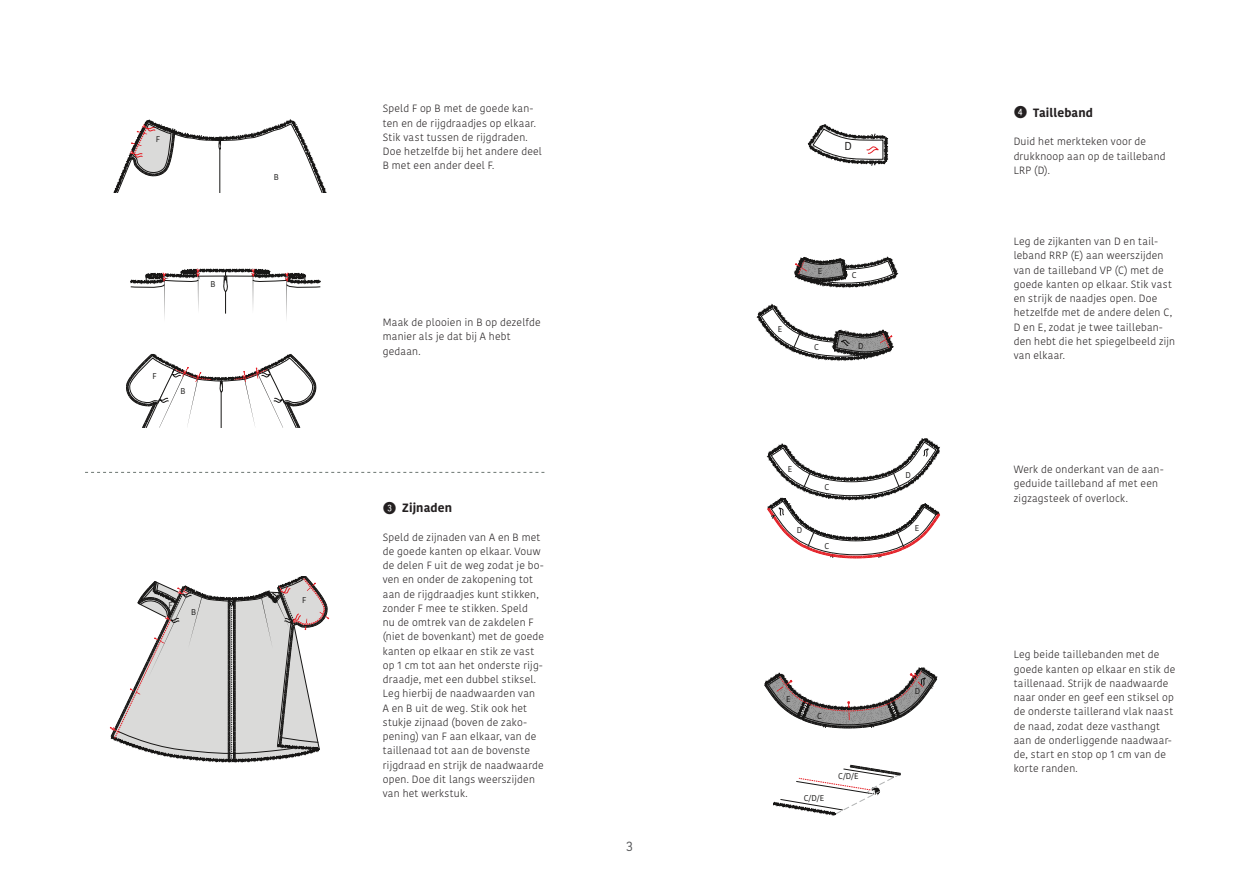
<style>
.page{position:relative;width:1259px;height:893px;background:#fff}
.page>*{position:absolute;margin:0;border:0;box-sizing:border-box;transform-origin:0 0}
.t1{font:13.5px "Kohinoor";color:#57585a}
.t2{font:700 12px "Kohinoor";letter-spacing:.01em;color:#231f20}
.t3{font:11.55px "Kohinoor";color:#171615}
.t4{font:300 10.5px/14.2px "Kohinoor";letter-spacing:.02em;color:#231f20}
.t5{font:8.4px "Kohinoor";color:#171615}
.s1{font-family:"Fyra Numeric Circle Closed";font-weight:400;font-size:16.5px}
</style>
<div class="page">
<hr style="left:164px;top:279px;width:1px;height:43px;background:#171615">
<hr style="left:198px;top:274px;width:1px;height:40px;background:#171615">
<hr style="left:286px;top:279px;width:1px;height:43px;background:#171615">
<hr style="left:253px;top:274px;width:1px;height:40px;background:#171615">
<hr style="left:225px;top:270px;width:1px;height:44px;background:#171615">
<svg style="left:131px;top:268px;width:189px;height:24px"></svg>
<svg style="left:126px;top:354px;width:191px;height:74px"></svg>
<svg style="left:110px;top:576px;width:219px;height:186px"></svg>
<svg style="left:85px;top:472px;width:459px;height:1px"></svg>
<svg style="left:808px;top:125px;width:81px;height:41px"></svg>
<svg style="left:795px;top:257px;width:102px;height:30px"></svg>
<svg style="left:758px;top:305px;width:135px;height:55px"></svg>
<svg style="left:767px;top:439px;width:173px;height:120px"></svg>
<svg style="left:764px;top:668px;width:173px;height:61px"></svg>
<svg style="left:773px;top:765px;width:128px;height:49px"></svg>
<svg style="left:113px;top:120px;width:214px;height:72px"></svg>
<p class="t5" style="left:211px;top:279px;width:7px">B</p>
<p class="t5" style="left:152px;top:370px;width:6px">F</p>
<p class="t5" style="left:180px;top:386px;width:7px">B</p>
<p class="t5" style="left:274px;top:172px;width:7px">B</p>
<p class="t5" style="left:168px;top:600px;width:6px">F</p>
<p class="t5" style="left:191px;top:606px;width:7px">B</p>
<p class="t5" style="left:302px;top:594px;width:6px">F</p>
<p class="t4" style="left:383px;top:102px;width:161px">Speld F op B met de goede kan&shy;ten en de rijgdraadjes op elkaar.<br>Stik vast tussen de rijgdraden.<br>Doe hetzelfde bij het andere deel<br>B met een ander deel F.</p>
<p class="t4" style="left:383px;top:315px;width:159px">Maak de plooien in B op dezelfde manier als je dat bij A hebt gedaan.</p>
<p class="t2" style="left:383px;top:500px;width:71px"><span class="s1">3</span> Zijnaden</p>
<p class="t4" style="left:383px;top:530px;width:163px">Speld de zijnaden van A en B met de goede kanten op elkaar. Vouw de delen F uit de weg zodat je bo&shy;ven en onder de zakopening tot aan de rijgdraadjes kunt stikken, zonder F mee te stikken. Speld<br>nu de omtrek van de zakdelen F (niet de bovenkant) met de goede kanten op elkaar en stik ze vast op 1 cm tot aan het onderste rijg&shy;draadje, met een dubbel stiksel.<br>Leg hierbij de naadwaarden van<br>A en B uit de weg. Stik ook het stukje zijnaad (boven de zako&shy;pening) van F aan elkaar, van de taillenaad tot aan de bovenste rijgdraad en strijk de naadwaarde open. Doe dit langs weerszijden van het werkstuk.</p>
<p class="t1" style="left:626px;top:837px;width:8px">3</p>
<p class="t3" style="left:844px;top:139px;width:9px">D</p>
<p class="t5" style="left:777px;top:324px;width:6px">E</p>
<p class="t5" style="left:818px;top:266px;width:6px">E</p>
<p class="t5" style="left:814px;top:342px;width:6px">C</p>
<p class="t5" style="left:852px;top:270px;width:6px">C</p>
<p class="t5" style="left:858px;top:340px;width:7px">D</p>
<p class="t5" style="left:788px;top:463px;width:6px">E</p>
<p class="t5" style="left:797px;top:525px;width:7px">D</p>
<p class="t5" style="left:824px;top:481px;width:6px">C</p>
<p class="t5" style="left:824px;top:540px;width:6px">C</p>
<p class="t5" style="left:905px;top:469px;width:7px">D</p>
<p class="t5" style="left:914px;top:522px;width:6px">E</p>
<p class="t5" style="left:786px;top:694px;width:6px">E</p>
<p class="t5" style="left:817px;top:710px;width:6px">C</p>
<p class="t5" style="left:804px;top:793px;width:22px">C/D/E</p>
<p class="t5" style="left:838px;top:770px;width:22px">C/D/E</p>
<p class="t5" style="left:914px;top:686px;width:7px">D</p>
<p class="t2" style="left:1013px;top:105px;width:81px"><span class="s1">4</span> Tailleband</p>
<p class="t4" style="left:1013px;top:135px;width:153px">Duid het merkteken voor de drukknoop aan op de tailleband<br>LRP (D).</p>
<p class="t4" style="left:1013px;top:234px;width:163px">Leg de zijkanten van D en tail&shy;leband RRP (E) aan weerszijden van de tailleband VP (C) met de goede kanten op elkaar. Stik vast en strijk de naadjes open. Doe hetzelfde met de andere delen C,<br>D en E, zodat je twee tailleban&shy;den hebt die het spiegelbeeld zijn van elkaar.</p>
<p class="t4" style="left:1013px;top:462px;width:151px">Werk de onderkant van de aan&shy;geduide tailleband af met een zigzagsteek of overlock.</p>
<p class="t4" style="left:1013px;top:648px;width:163px">Leg beide taillebanden met de goede kanten op elkaar en stik de taillenaad. Strijk de naadwaarde naar onder en geef een stiksel op de onderste taillerand vlak naast de naad, zodat deze vasthangt aan de onderliggende naadwaar&shy;de, start en stop op 1 cm van de korte randen.</p>
</div>
